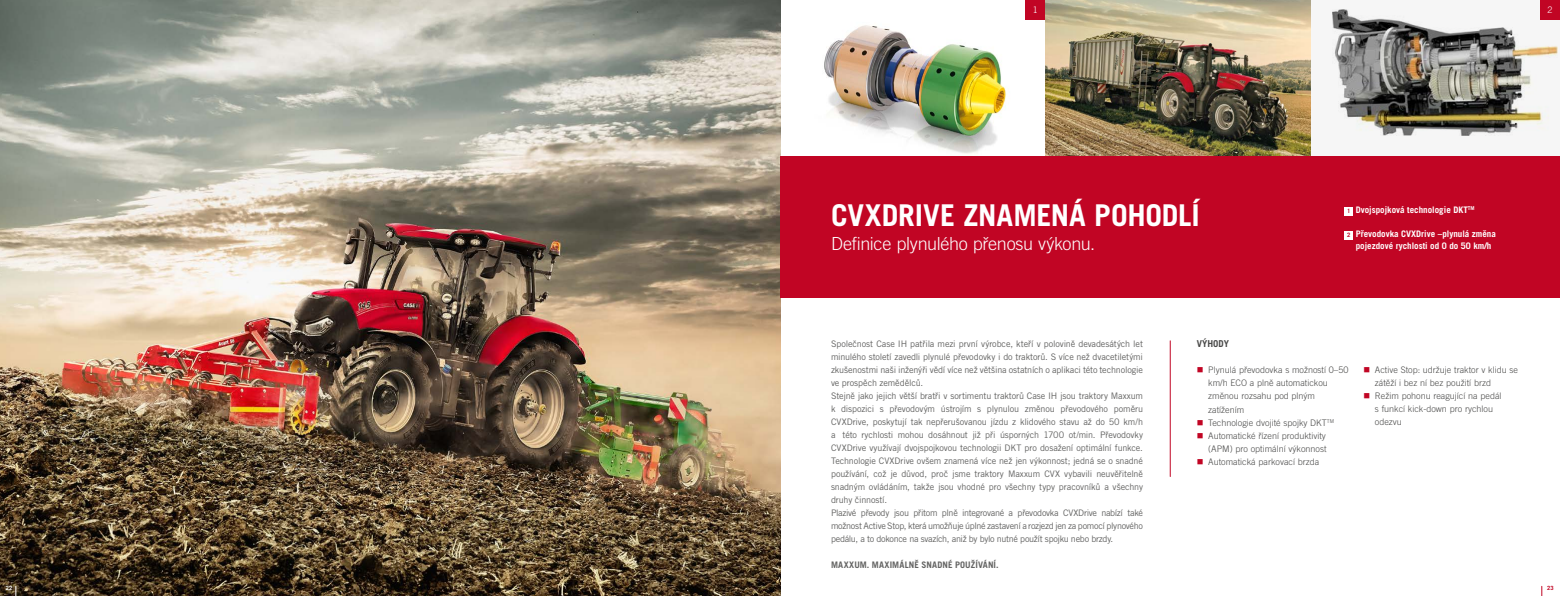
<style>
.page{position:relative;width:1560px;height:596px;background:#fff}
.page>*{position:absolute;margin:0;border:0;box-sizing:border-box;transform-origin:0 0}
.t1{font:700 30px "Trade Gothic LT Pro";letter-spacing:-.005em;color:#fff}
.t2{font:300 18px "Trade Gothic LT Pro";letter-spacing:-.015em;color:#fff}
.t3{font:700 9.5px "Trade Gothic LT Pro";color:#494948}
.t4{font:9px/13px "Trade Gothic LT Pro";letter-spacing:-.015em;color:#636362}
.t5{font:300 9px/13px "Trade Gothic LT Pro";color:#494948}
.t6{font:700 9px/12px "Trade Gothic LT Pro";color:#fff;text-align:center}
.t7{font:700 9px "Trade Gothic LT Pro";letter-spacing:.02em;color:#636362}
.t8{font:300 9px "Trade Gothic LT Pro";color:#fff}
.t9{font:700 5.8px "Trade Gothic LT Pro";color:#fff}
.t10{font:700 5.8px "Trade Gothic LT Pro";color:#c10524}
.s1{font-size:6px;color:#c10524}
.s2{color:#c10524}
</style>
<div class="page">
<div style="left:1310px;top:0;width:249px;height:156px;background:#f6f6f6"></div>
<img style="left:1332px;top:10px;width:225px;height:125px">
<img style="left:909px;top:88px;width:100px;height:66px">
<img style="left:824px;top:25px;width:182px;height:112px">
<img style="left:1045px;top:0;width:265px;height:156px">
<img style="left:0;top:0;width:780px;height:595px">
<div style="left:780px;top:156px;width:779px;height:142px;background:#c10524"></div>
<hr style="left:1169px;top:340px;width:1px;height:136px;background:#c10524">
<div style="left:1344px;top:207px;width:8px;height:8px;background:#fff"></div>
<div style="left:1344px;top:231px;width:8px;height:8px;background:#fff"></div>
<div style="left:1539px;top:0;width:20px;height:20px;background:#c10524"></div>
<div style="left:1025px;top:0;width:20px;height:20px;background:#c10524"></div>
<p class="t8" style="left:1032px;top:5px;width:7px">1</p>
<p class="t8" style="left:1547px;top:5px;width:7px">2</p>
<h1 class="t1" style="left:831px;top:196px;width:370px">CVXDRIVE ZNAMENÁ POHODLÍ</h1>
<h2 class="t2" style="left:831px;top:233px;width:266px">Definice plynulého přenosu výkonu.</h2>
<p class="t6" style="left:1346px;top:204px;width:129px"><span class="s1">1</span> Dvojspojková technologie DKT<sup>TM</sup></p>
<p class="t6" style="left:1346px;top:228px;width:150px"><span class="s1">2</span> Převodovka CVXDrive –plynulá změna pojezdové rychlosti od 0 do 50 km/h</p>
<p class="t4" style="left:831px;top:337px;width:313px">Společnost Case IH patřila mezi první výrobce, kteří v polovině devadesátých let minulého století zavedli plynulé převodovky i do traktorů. S více než dvacetiletými zkušenostmi naši inženýři vědí více než většina ostatních o aplikaci této technologie ve prospěch zemědělců.<br>Stejně jako jejich větší bratři v sortimentu traktorů Case IH jsou traktory Maxxum k dispozici s převodovým ústrojím s plynulou změnou převodového poměru CVXDrive, poskytují tak nepřerušovanou jízdu z klidového stavu až do 50 km/h a této rychlosti mohou dosáhnout již při úsporných 1700 ot/min. Převodovky CVXDrive využívají dvojspojkovou technologii DKT pro dosažení optimální funkce.<br>Technologie CVXDrive ovšem znamená více než jen výkonnost; jedná se o snadné používání, což je důvod, proč jsme traktory Maxxum CVX vybavili neuvěřitelně snadným ovládáním, takže jsou vhodné pro všechny typy pracovníků a všechny druhy činností.<br>Plazivé převody jsou přitom plně integrované a převodovka CVXDrive nabízí také možnost Active Stop, která umožňuje úplné zastavení a rozjezd jen za pomocí plynového pedálu, a to dokonce na svazích, aniž by bylo nutné použít spojku nebo brzdy.</p>
<p class="t7" style="left:831px;top:559px;width:169px">MAXXUM. MAXIMÁLNĚ SNADNÉ POUŽÍVÁNÍ.</p>
<p class="t3" style="left:1196px;top:338px;width:34px">VÝHODY</p>
<p class="t5" style="left:1208px;top:363px;width:142px;text-indent:-11px"><span class="s2">■</span> Plynulá převodovka s možností 0–50 km/h ECO a plně automatickou změnou rozsahu pod plným zatížením</p>
<p class="t5" style="left:1196px;top:415px;width:139px"><span class="s2">■</span> Technologie dvojité spojky DKT<sup>TM</sup></p>
<p class="t5" style="left:1196px;top:428px;width:131px;text-align:right"><span class="s2">■</span> Automatické řízení produktivity (APM) pro optimální výkonnost</p>
<p class="t5" style="left:1196px;top:454px;width:124px"><span class="s2">■</span> Automatická parkovací brzda</p>
<p class="t5" style="left:1374px;top:363px;width:145px;text-indent:-11px"><span class="s2">■</span> Active Stop: udržuje traktor v klidu se zátěží i bez ní bez použití brzd</p>
<p class="t5" style="left:1374px;top:389px;width:128px;text-indent:-11px"><span class="s2">■</span> Režim pohonu reagující na pedál s funkcí kick-down pro rychlou odezvu</p>
<p class="t9" style="left:6px;top:584px;width:8px">22</p>
<p class="t10" style="left:1546px;top:584px;width:8px">23</p>
</div>
